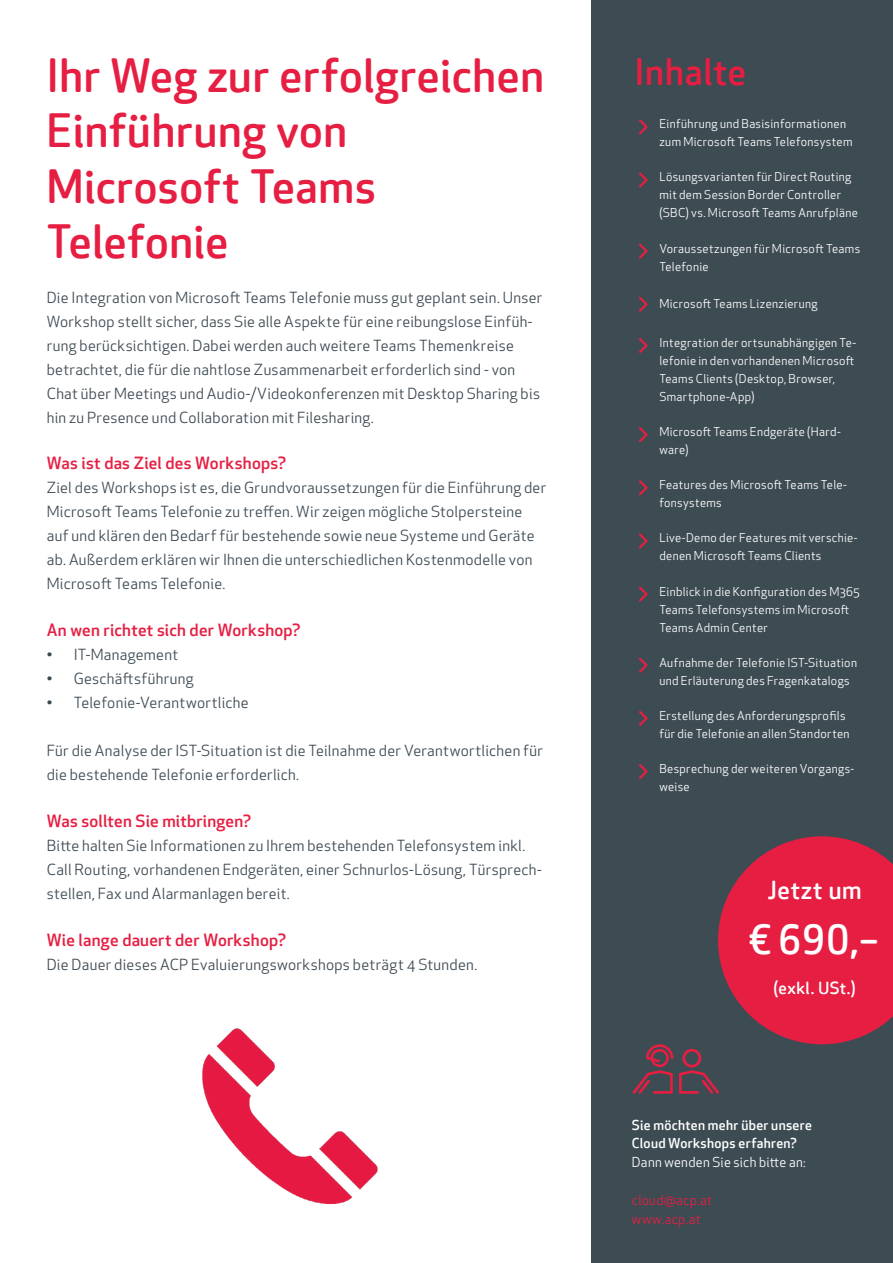
<style>
.page{position:relative;width:893px;height:1263px;background:#fff}
.page>*{position:absolute;margin:0;border:0;box-sizing:border-box;transform-origin:0 0}
.t1{font:500 45px/55.5px "Apex Rounded";letter-spacing:.015em;color:#e61e42}
.t2{font:500 39.3px "Apex Rounded";color:#fff}
.t3{font:500 36px "Apex Rounded";letter-spacing:.025em;color:#e61e42}
.t4{font:500 24.45px "Apex Rounded";letter-spacing:.035em;color:#fff}
.t5{font:500 16.5px "Apex New";letter-spacing:.015em;color:#e61e42}
.t6{font:500 16.5px "Apex Rounded";letter-spacing:.035em;color:#fff}
.t7{font:15px/24px "Apex New";letter-spacing:.02em;color:#3d4a53}
.t8{font:500 13.5px/18.8px "Apex Rounded";letter-spacing:.025em;color:#fff}
.t9{font:13.5px "Apex New";letter-spacing:.025em;color:#fff}
.t10{font:13.5px/18.8px "Apex New";letter-spacing:.025em;color:#e61e42}
.t11{font:12px/18px "Apex New";letter-spacing:.03em;color:#fff}
</style>
<div class="page">
<div style="left:591px;top:0;width:302px;height:1263px;background:#3d4b53"></div>
<svg style="left:632px;top:1044px;width:41px;height:50px"></svg>
<svg style="left:679px;top:1070px;width:40px;height:24px"></svg>
<div style="left:682px;top:1049px;width:19px;height:18px;border:3px solid #e61e42;border-radius:50%"></div>
<svg style="left:639px;top:119px;width:9px;height:16px"></svg>
<svg style="left:639px;top:172px;width:9px;height:16px"></svg>
<svg style="left:639px;top:243px;width:9px;height:16px"></svg>
<svg style="left:639px;top:296px;width:9px;height:16px"></svg>
<svg style="left:639px;top:338px;width:9px;height:15px"></svg>
<svg style="left:639px;top:427px;width:9px;height:16px"></svg>
<svg style="left:639px;top:533px;width:9px;height:16px"></svg>
<svg style="left:639px;top:657px;width:9px;height:16px"></svg>
<svg style="left:639px;top:480px;width:9px;height:16px"></svg>
<svg style="left:639px;top:586px;width:9px;height:16px"></svg>
<svg style="left:639px;top:711px;width:9px;height:15px"></svg>
<svg style="left:639px;top:764px;width:9px;height:15px"></svg>
<svg style="left:718px;top:836px;width:175px;height:208px"></svg>
<img style="left:202px;top:1028px;width:176px;height:176px">
<h1 class="t1" style="left:47px;top:49px;width:499px">Ihr Weg zur erfolgreichen<br>Einführung von<br>Microsoft Teams<br>Telefonie</h1>
<h3 class="t3" style="left:635px;top:51px;width:113px">Inhalte</h3>
<p class="t11" style="left:659px;top:115px;width:195px">Einführung und Basisinformationen zum Microsoft Teams Telefonsystem</p>
<p class="t11" style="left:659px;top:168px;width:200px">Lösungsvarianten für Direct Routing mit dem Session Border Controller (SBC) vs. Microsoft Teams Anrufpläne</p>
<p class="t11" style="left:659px;top:239px;width:202px">Voraussetzungen für Microsoft Teams<br>Telefonie</p>
<p class="t11" style="left:659px;top:295px;width:160px">Microsoft Teams Lizenzierung</p>
<p class="t11" style="left:659px;top:334px;width:198px">Integration der ortsunabhängigen Te&shy;lefonie in den vorhandenen Microsoft<br>Teams Clients (Desktop, Browser,<br>Smartphone-App)</p>
<p class="t11" style="left:659px;top:423px;width:183px">Microsoft Teams Endgeräte (Hard&shy;ware)</p>
<p class="t7" style="left:47px;top:285px;width:497px">Die Integration von Microsoft Teams Telefonie muss gut geplant sein. Unser Workshop stellt sicher, dass Sie alle Aspekte für eine reibungslose Einfüh&shy;rung berücksichtigen. Dabei werden auch weitere Teams Themenkreise betrachtet, die für die nahtlose Zusammenarbeit erforderlich sind - von Chat über Meetings und Audio-/Videokonferenzen mit Desktop Sharing bis hin zu Presence und Collaboration mit Filesharing.</p>
<p class="t5" style="left:47px;top:452px;width:241px">Was ist das Ziel des Workshops?</p>
<p class="t7" style="left:47px;top:476px;width:501px">Ziel des Workshops ist es, die Grundvoraussetzungen für die Einführung der Microsoft Teams Telefonie zu treffen. Wir zeigen mögliche Stolpersteine auf und klären den Bedarf für bestehende sowie neue Systeme und Geräte ab. Außerdem erklären wir Ihnen die unterschiedlichen Kostenmodelle von Microsoft Teams Telefonie.</p>
<p class="t5" style="left:47px;top:619px;width:255px">An wen richtet sich der Workshop?</p>
<p class="t7" style="left:47px;top:643px;width:133px">• IT-Management</p>
<p class="t7" style="left:47px;top:667px;width:148px">• Geschäftsführung</p>
<p class="t7" style="left:47px;top:691px;width:203px">• Telefonie-Verantwortliche</p>
<p class="t7" style="left:47px;top:739px;width:498px">Für die Analyse der IST-Situation ist die Teilnahme der Verantwortlichen für die bestehende Telefonie erforderlich.</p>
<p class="t5" style="left:47px;top:809px;width:206px">Was sollten Sie mitbringen?</p>
<p class="t7" style="left:47px;top:833px;width:496px">Bitte halten Sie Informationen zu Ihrem bestehenden Telefonsystem inkl.<br>Call Routing, vorhandenen Endgeräten, einer Schnurlos-Lösung, Türsprech&shy;stellen, Fax und Alarmanlagen bereit.</p>
<p class="t5" style="left:47px;top:929px;width:241px">Wie lange dauert der Workshop?</p>
<p class="t7" style="left:47px;top:952px;width:432px">Die Dauer dieses ACP Evaluierungsworkshops beträgt 4 Stunden.</p>
<p class="t11" style="left:659px;top:476px;width:189px">Features des Microsoft Teams Tele&shy;fonsystems</p>
<p class="t11" style="left:659px;top:529px;width:200px">Live-Demo der Features mit verschie&shy;denen Microsoft Teams Clients</p>
<p class="t11" style="left:659px;top:582px;width:202px">Einblick in die Konfiguration des M365<br>Teams Telefonsystems im Microsoft<br>Teams Admin Center</p>
<p class="t11" style="left:659px;top:653px;width:199px">Aufnahme der Telefonie IST-Situation und Erläuterung des Fragenkatalogs</p>
<p class="t11" style="left:659px;top:706px;width:192px">Erstellung des Anforderungsprofils für die Telefonie an allen Standorten</p>
<p class="t11" style="left:659px;top:759px;width:196px">Besprechung der weiteren Vorgangs&shy;weise</p>
<h3 class="t4" style="left:768px;top:877px;width:95px">Jetzt um</h3>
<h2 class="t2" style="left:748px;top:917px;width:132px">€ 690,–</h2>
<p class="t6" style="left:773px;top:978px;width:84px">(exkl. USt.)</p>
<p class="t8" style="left:632px;top:1116px;width:181px">Sie möchten mehr über unsere<br>Cloud Workshops erfahren?</p>
<p class="t9" style="left:632px;top:1154px;width:175px">Dann wenden Sie sich bitte an:</p>
<p class="t10" style="left:632px;top:1190px;width:82px">cloud@acp.at www.acp.at</p>
</div>
